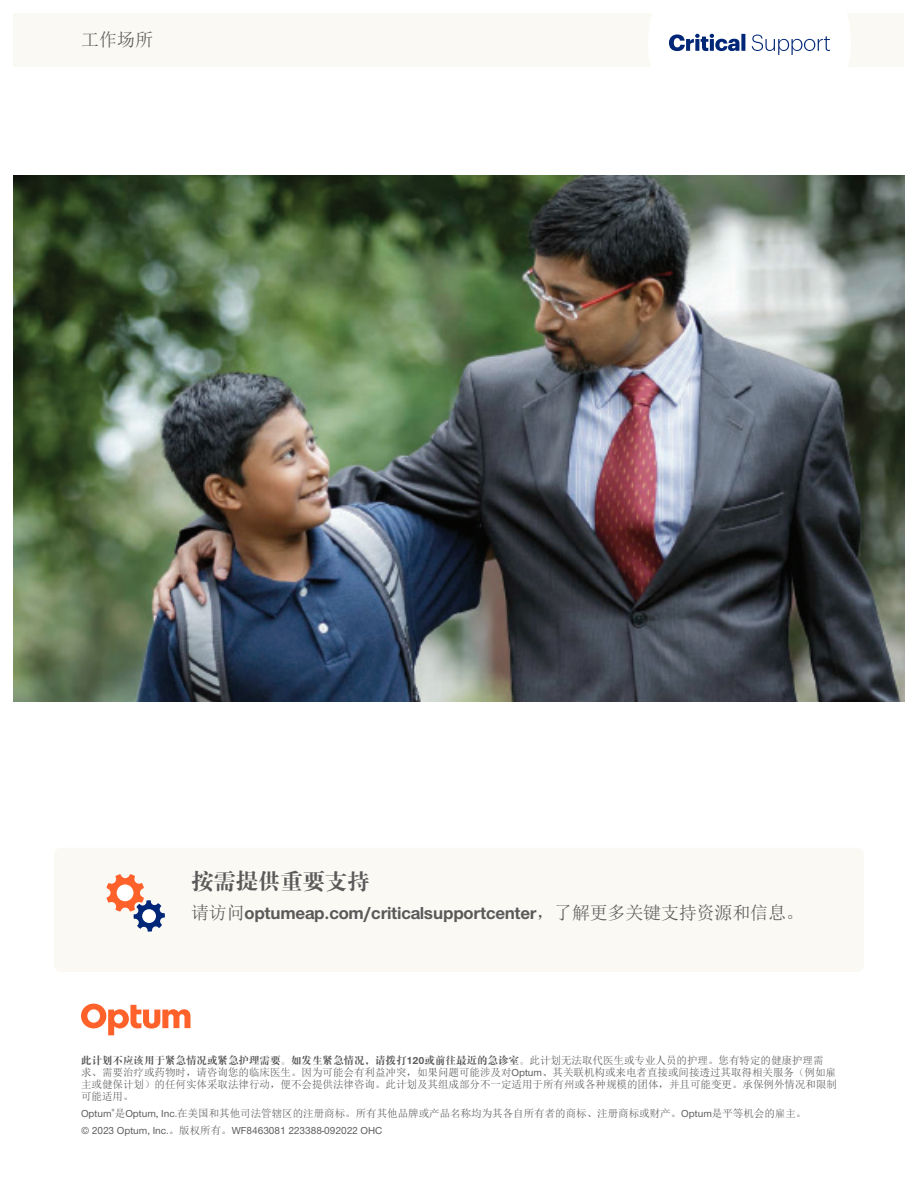
<style>
.page{position:relative;width:918px;height:1188px;background:#fff}
.page>*{position:absolute;margin:0;border:0;box-sizing:border-box;transform-origin:0 0}
.Section_Subhead{font:22.5px "FZDBSJW GB1 0";letter-spacing:-.01em;color:#5a5a5a}
.Body{font:700 18px "UHC Sans";letter-spacing:-.01em;color:#5a5a5a}
.t1{font:18px "Sim Sun";color:#5a5a5a}
.Disclaimer_Copyright{font:10.5px/12px "Sim Sun";color:#5a5a5a}
.Disclaimer_Copyright-2{font:10.5px "UHC Sans";color:#5a5a5a}
.s1{font-family:"Sim Sun";font-weight:400}
.s2{font-family:"FZDBSJW GB1 0"}
.s3{font-family:"UHC Sans";font-weight:700}
.s4{font-family:"UHC Sans"}
.s5{font-family:"Sim Sun"}
</style>
<div class="page">
<div style="left:14px;top:14px;width:890px;height:54px;background:#fbf9f4"></div>
<svg style="left:648px;top:13px;width:203px;height:55px"></svg>
<div style="left:54px;top:848px;width:810px;height:124px;background:#fbf9f4;border-radius:7px"></div>
<svg style="left:81px;top:1004px;width:109px;height:31px"></svg>
<img style="left:14px;top:176px;width:890px;height:526px">
<svg style="left:106px;top:874px;width:59px;height:58px"></svg>
<div style="left:142px;top:909px;width:14px;height:14px;background:#fff;border-radius:50%"></div>
<p class="t1" style="left:81px;top:31px;width:73px">工作场所</p>
<p class="Section_Subhead" style="left:191px;top:870px;width:180px">按需提供重要支持</p>
<p class="Body" style="left:191px;top:900px;width:614px"><span class="s1">请访问</span>optumeap.com/criticalsupportcenter<span class="s1">，了解更多关键支持资源和信息。</span></p>
<p class="Disclaimer_Copyright" style="left:81px;top:1054px;width:757px"><span class="s2">此计划不应该用于紧急情况或紧急护理需要。如发生紧急情况，请拨打</span><span class="s3">120</span><span class="s2">或前往最近的急诊室。</span>此计划无法取代医生或专业人员的护理。您有特定的健康护理需<br>求、需要治疗或药物时，请咨询您的临床医生。因为可能会有利益冲突，如果问题可能涉及对<span class="s4">Optum</span>、其关联机构或来电者直接或间接透过其取得相关服务（例如雇主或健保计划）的任何实体采取法律行动，便不会提供法律咨询。此计划及其组成部分不一定适用于所有州或各种规模的团体，并且可能变更。承保例外情况和限制可能适用。</p>
<p class="Disclaimer_Copyright" style="left:81px;top:1107px;width:727px"><span class="s4">Optum</span><sup>®</sup>是<span class="s4">Optum, Inc.</span>在美国和其他司法管辖区的注册商标。所有其他品牌或产品名称均为其各自所有者的商标、注册商标或财产。<span class="s4">Optum</span>是平等机会的雇主。</p>
<p class="Disclaimer_Copyright-2" style="left:81px;top:1124px;width:303px">© 2023 Optum, Inc.<span class="s5">。版权所有。</span>WF8463081 223388-092022 OHC</p>
</div>
